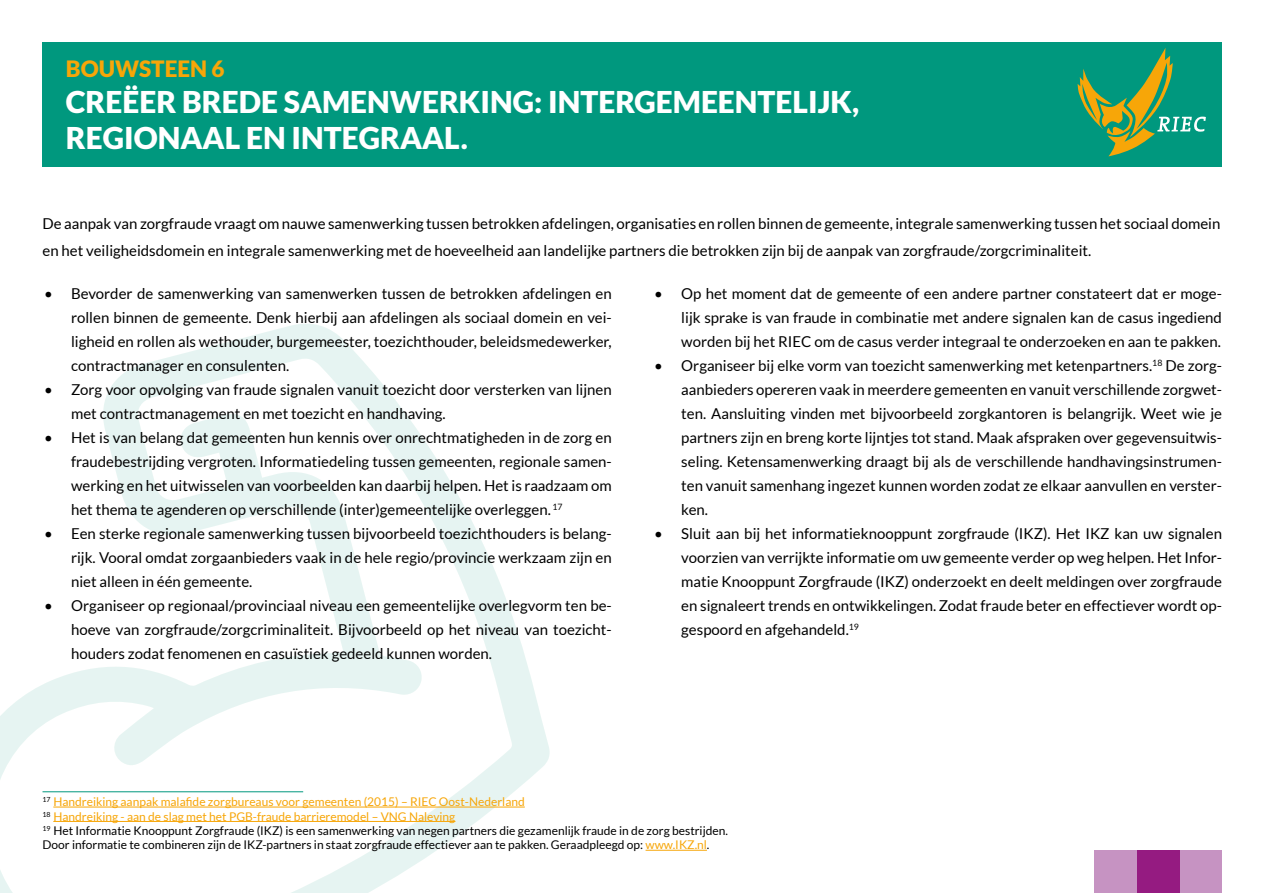
<style>
.page{position:relative;width:1263px;height:893px;background:#fff}
.page>*{position:absolute;margin:0;border:0;box-sizing:border-box;transform-origin:0 0}
.t1{font:900 30px/36px "Lato";color:#fff}
.t2{font:900 22.5px "Lato";color:#f7a608}
.t3{font:15px/24px "Lato";color:#000;text-align:justify}
.t4{font:12px/14.4px "Lato";color:#000}
.s1{color:#f7a608}
</style>
<div class="page">
<div style="left:1179px;top:850px;width:43px;height:43px;background:#c693c2"></div>
<div style="left:1137px;top:850px;width:42px;height:43px;background:#951b81"></div>
<div style="left:1094px;top:850px;width:43px;height:43px;background:#c693c2"></div>
<svg style="left:0;top:324px;width:550px;height:569px"></svg>
<div style="left:43px;top:43px;width:1179px;height:124px;background:#00987e"></div>
<svg style="left:1078px;top:48px;width:128px;height:108px"></svg>
<hr style="left:53px;top:807px;width:472px;height:1px;background:#f7a608">
<hr style="left:53px;top:821px;width:402px;height:1px;background:#f7a608">
<hr style="left:645px;top:850px;width:62px;height:1px;background:#f7a608">
<hr style="left:43px;top:791px;width:260px;height:1px;background:#00987e">
<h2 class="t2" style="left:66px;top:56px;width:160px">BOUWSTEEN 6</h2>
<h1 class="t1" style="left:66px;top:84px;width:795px">CREËER BREDE SAMENWERKING: INTERGEMEENTELIJK,<br>REGIONAAL EN INTEGRAAL.</h1>
<p class="t3" style="left:43px;top:210px;width:1179px;line-height:27px">De aanpak van zorgfraude vraagt om nauwe samenwerking tussen betrokken afdelingen, organisaties en rollen binnen de gemeente, integrale samenwerking tussen het sociaal domein en het veiligheidsdomein en integrale samenwerking met de hoeveelheid aan landelijke partners die betrokken zijn bij de aanpak van zorgfraude/zorgcriminaliteit.</p>
<p class="t3" style="left:71px;top:282px;width:542px;text-indent:-27px">• Bevorder de samenwerking van samenwerken tussen de betrokken afdelingen en rollen binnen de gemeente. Denk hierbij aan afdelingen als sociaal domein en vei&shy;ligheid en rollen als wethouder, burgemeester, toezichthouder, beleidsmedewerker, contractmanager en consulenten.</p>
<p class="t3" style="left:71px;top:378px;width:542px;text-indent:-27px">• Zorg voor opvolging van fraude signalen vanuit toezicht door versterken van lijnen met contractmanagement en met toezicht en handhaving.</p>
<p class="t3" style="left:71px;top:426px;width:542px;text-indent:-27px">• Het is van belang dat gemeenten hun kennis over onrechtmatigheden in de zorg en fraudebestrijding vergroten. Informatiedeling tussen gemeenten, regionale samen&shy;werking en het uitwisselen van voorbeelden kan daarbij helpen. Het is raadzaam om het thema te agenderen op verschillende (inter)gemeentelijke overleggen. <sup>17</sup></p>
<p class="t3" style="left:71px;top:522px;width:542px;text-indent:-27px">• Een sterke regionale samenwerking tussen bijvoorbeeld toezichthouders is belang&shy;rijk. Vooral omdat zorgaanbieders vaak in de hele regio/provincie werkzaam zijn en niet alleen in één gemeente.</p>
<p class="t3" style="left:71px;top:594px;width:542px;text-indent:-27px">• Organiseer op regionaal/provinciaal niveau een gemeentelijke overlegvorm ten be&shy;hoeve van zorgfraude/zorgcriminaliteit. Bijvoorbeeld op het niveau van toezicht&shy;houders zodat fenomenen en casuïstiek gedeeld kunnen worden.</p>
<p class="t3" style="left:681px;top:282px;width:542px;text-indent:-27px">• Op het moment dat de gemeente of een andere partner constateert dat er moge&shy;lijk sprake is van fraude in combinatie met andere signalen kan de casus ingediend worden bij het RIEC om de casus verder integraal te onderzoeken en aan te pakken.</p>
<p class="t3" style="left:681px;top:354px;width:542px;text-indent:-27px">• Organiseer bij elke vorm van toezicht samenwerking met ketenpartners.<sup>18</sup> De zorg&shy;aanbieders opereren vaak in meerdere gemeenten en vanuit verschillende zorgwet&shy;ten. Aansluiting vinden met bijvoorbeeld zorgkantoren is belangrijk. Weet wie je partners zijn en breng korte lijntjes tot stand. Maak afspraken over gegevensuitwis&shy;seling. Ketensamenwerking draagt bij als de verschillende handhavingsinstrumen&shy;ten vanuit samenhang ingezet kunnen worden zodat ze elkaar aanvullen en verster&shy;ken.</p>
<p class="t3" style="left:681px;top:522px;width:542px;text-indent:-27px">• Sluit aan bij het informatieknooppunt zorgfraude (IKZ). Het IKZ kan uw signalen voorzien van verrijkte informatie om uw gemeente verder op weg helpen. Het Infor&shy;matie Knooppunt Zorgfraude (IKZ) onderzoekt en deelt meldingen over zorgfraude en signaleert trends en ontwikkelingen. Zodat fraude beter en effectiever wordt op&shy;gespoord en afgehandeld.<sup>19</sup></p>
<p class="t4" style="left:43px;top:795px;width:687px"><sup>17</sup> <span class="s1">Handreiking aanpak malafide zorgbureaus voor gemeenten (2015) – RIEC Oost-Nederland<br></span><sup>18</sup> <span class="s1">Handreiking - aan de slag met het PGB-fraude barrieremodel – VNG Naleving<br></span><sup>19</sup> Het Informatie Knooppunt Zorgfraude (IKZ) is een samenwerking van negen partners die gezamenlijk fraude in de zorg bestrijden.<br>Door informatie te combineren zijn de IKZ-partners in staat zorgfraude effectiever aan te pakken. Geraadpleegd op: <span class="s1">www.IKZ.nl</span>.</p>
</div>
